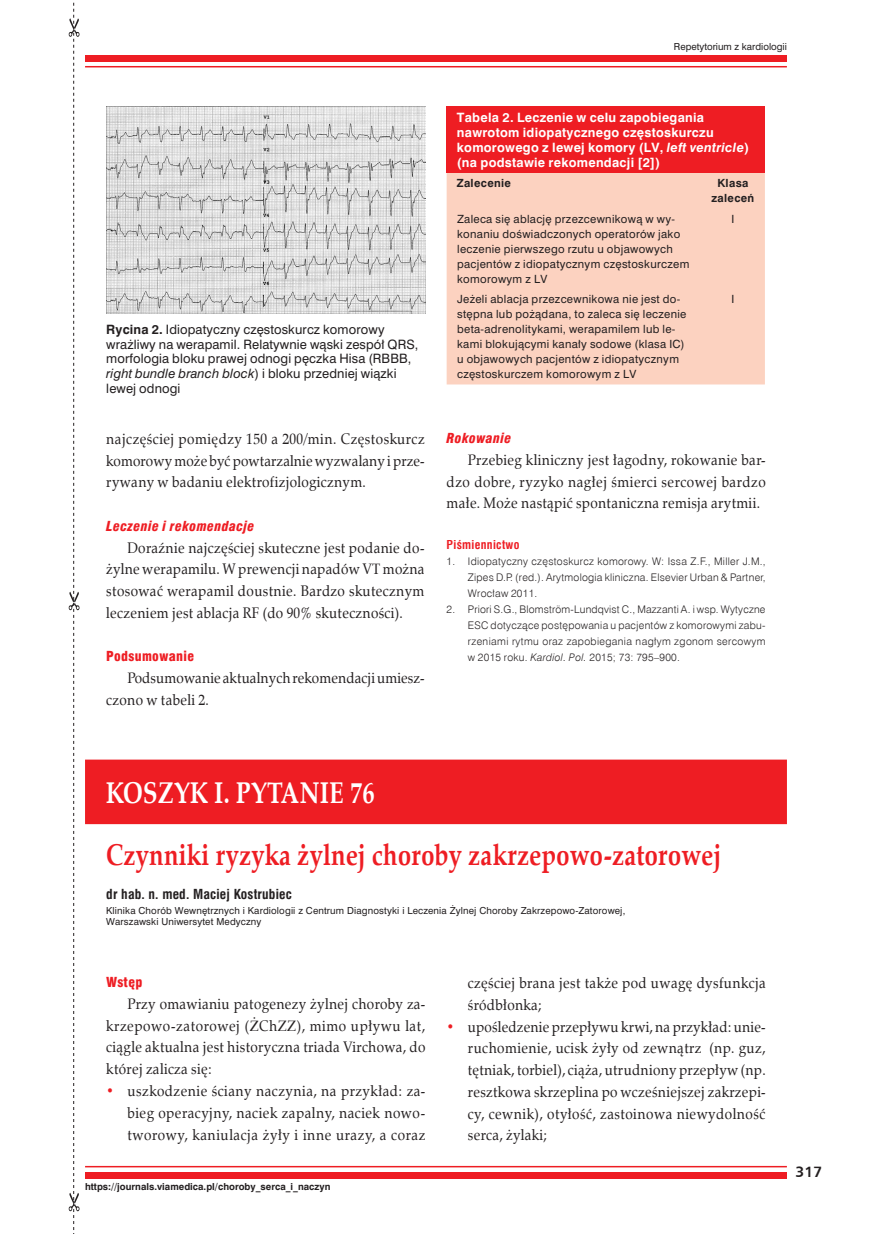
<style>
.page{position:relative;width:872px;height:1234px;background:#fff}
.page>*{position:absolute;margin:0;border:0;box-sizing:border-box;transform-origin:0 0}
._04_-_Tytul_art{font:700 30px "Zapf Calligr EU";letter-spacing:.01em;color:#ee1d23;scale:.8 1}
._03_-_PYTANIE_i_KOSZ{font:700 30px "Zapf Calligr EU";letter-spacing:.01em;color:#fff;scale:.8 1}
.TXT2_-_Tekst_-_nastę{font:15px/21.8px "Zapf Calligr EU";letter-spacing:.025em;color:#231f20;text-align:justify;scale:.9 1}
.t1{font:700 15px "Humnst 777 EU";color:#231f20}
.S_-_Śródtytuł_2{font:italic 13.5px "Swis 721 Blk Cn EU";letter-spacing:.025em;color:#ee1d23}
._01_-_Autorzy{font:700 13.5px "Swis 721 Cn EU";letter-spacing:.01em;color:#231f20}
.S_-_Śródtytuł_1{font:13.5px "Swis 721 Blk Cn EU";letter-spacing:.025em;color:#ee1d23}
.R_-_Rycina_-_podpis{font:12px/14.7px "Swis 721 PL";letter-spacing:.01em;color:#231f20}
.T1_-_Tabela_-_tytuł{font:700 12px/15px "Swis 721 PL";letter-spacing:.02em;color:#fff}
.P1_-_Piśmiennictwo{font:700 12px "Swis 721 Cn EU";letter-spacing:.025em;color:#ee1d23}
.T3_-_Tabela_-_tekst{font:10.5px/15px "Swis 721 PL";letter-spacing:.03em;color:#231f20}
.t2{font:10.5px/16px "Swis 721 Lt EU";letter-spacing:.025em;color:#231f20;text-align:justify}
.T2_-_Tabela_-_nagłów{font:700 10.5px/15px "Swis 721 PL";letter-spacing:.03em;color:#231f20;text-align:center}
._02_-_Kliniki{font:9px/10.9px "Swis 721 PL";letter-spacing:.015em;color:#231f20}
.t3{font:700 9px "Swis 721 PL";color:#231f20}
.s1{font-weight:700}
.s2{font-style:italic}
.s3{font-weight:700;color:#ee1d23}
</style>
<div class="page">
<div style="left:85px;top:55px;width:702px;height:7px;background:#ee1d23"></div>
<hr style="left:85px;top:66px;width:702px;height:1px;background:#ee1d23">
<div style="left:85px;top:1171px;width:702px;height:7px;background:#ee1d23"></div>
<hr style="left:85px;top:1165px;width:702px;height:2px;background:#ee1d23">
<svg style="left:69px;top:2px;width:10px;height:1228px"></svg>
<div style="left:446px;top:106px;width:319px;height:67px;background:#ee1d23"></div>
<div style="left:446px;top:173px;width:319px;height:211px;background:#fcd2c0"></div>
<img style="left:106px;top:106px;width:319px;height:207px">
<div style="left:85px;top:759px;width:702px;height:65px;background:#ee1d23"></div>
<p class="_02_-_Kliniki" style="left:674px;top:41px;width:114px">Repetytorium z kardiologii</p>
<p class="R_-_Rycina_-_podpis" style="left:106px;top:322px;width:313px"><span class="s1">Rycina 2.</span> Idiopatyczny częstoskurcz komorowy wrażliwy na werapamil. Relatywnie wąski zespół QRS, morfologia bloku prawej odnogi pęczka Hisa (RBBB, <span class="s2">right bundle branch block</span>) i bloku przedniej wiązki lewej odnogi</p>
<p class="TXT2_-_Tekst_-_nastę" style="left:106px;top:428px;width:355px">najczęściej pomiędzy 150 a 200/min. Częstoskurcz komorowy może być powtarzalnie wyzwalany i prze&shy;rywany w badaniu elektrofizjologicznym.</p>
<p class="S_-_Śródtytuł_2" style="left:106px;top:517px;width:150px">Leczenie i rekomendacje</p>
<p class="TXT2_-_Tekst_-_nastę" style="left:106px;top:537px;width:355px;text-indent:21px">Doraźnie najczęściej skuteczne jest podanie do&shy;żylne werapamilu. W prewencji napadów VT można stosować werapamil doustnie. Bardzo skutecznym leczeniem jest ablacja RF (do 90% skuteczności).</p>
<p class="S_-_Śródtytuł_1" style="left:106px;top:648px;width:89px">Podsumowanie</p>
<p class="TXT2_-_Tekst_-_nastę" style="left:106px;top:667px;width:355px;text-indent:21px">Podsumowanie aktualnych rekomendacji umiesz&shy;czono w tabeli 2.</p>
<p class="T1_-_Tabela_-_tytuł" style="left:457px;top:110px;width:294px">Tabela 2. Leczenie w celu zapobiegania nawrotom idiopatycznego częstoskurczu komorowego z lewej komory (LV, <span class="s2">left ventricle</span>) (na podstawie rekomendacji [2])</p>
<p class="T2_-_Tabela_-_nagłów" style="left:457px;top:176px;width:56px">Zalecenie</p>
<p class="T2_-_Tabela_-_nagłów" style="left:711px;top:176px;width:44px">Klasa zaleceń</p>
<p class="T3_-_Tabela_-_tekst" style="left:457px;top:211px;width:234px">Zaleca się ablację przezcewnikową w wy&shy;konaniu doświadczonych operatorów jako leczenie pierwszego rzutu u objawowych pacjentów z idiopatycznym częstoskurczem komorowym z LV</p>
<p class="T3_-_Tabela_-_tekst" style="left:731px;top:211px;width:4px">I</p>
<p class="T3_-_Tabela_-_tekst" style="left:457px;top:292px;width:231px">Jeżeli ablacja przezcewnikowa nie jest do&shy;stępna lub pożądana, to zaleca się leczenie beta-adrenolitykami, werapamilem lub le&shy;kami blokującymi kanały sodowe (klasa IC) u objawowych pacjentów z idiopatycznym częstoskurczem komorowym z LV</p>
<p class="T3_-_Tabela_-_tekst" style="left:731px;top:292px;width:4px">I</p>
<p class="S_-_Śródtytuł_2" style="left:446px;top:429px;width:66px">Rokowanie</p>
<p class="TXT2_-_Tekst_-_nastę" style="left:446px;top:449px;width:356px;text-indent:21px">Przebieg kliniczny jest łagodny, rokowanie bar&shy;dzo dobre, ryzyko nagłej śmierci sercowej bardzo małe. Może nastąpić spontaniczna remisja arytmii.</p>
<p class="P1_-_Piśmiennictwo" style="left:446px;top:537px;width:74px">Piśmiennictwo</p>
<p class="t2" style="left:468px;top:553px;width:299px;text-indent:-21px">1. Idiopatyczny częstoskurcz komorowy. W: Issa Z.F., Miller J.M., Zipes D.P. (red.). Arytmologia kliniczna. Elsevier Urban &amp; Partner, Wrocław 2011.</p>
<p class="t2" style="left:468px;top:601px;width:299px;text-indent:-21px">2. Priori S.G., Blomström-Lundqvist C., Mazzanti A. i wsp. Wytyczne ESC dotyczące postępowania u pacjentów z komorowymi zabu&shy;rzeniami rytmu oraz zapobiegania nagłym zgonom sercowym w 2015 roku. <span class="s2">Kardiol. Pol.</span> 2015; 73: 795–900.</p>
<p class="_03_-_PYTANIE_i_KOSZ" style="left:106px;top:773px;width:337px">KOSZYK I. PYTANIE 76</p>
<p class="_04_-_Tytul_art" style="left:106px;top:835px;width:770px">Czynniki ryzyka żylnej choroby zakrzepowo-zatorowej</p>
<p class="_01_-_Autorzy" style="left:106px;top:885px;width:187px">dr hab. n. med. Maciej Kostrubiec</p>
<p class="_02_-_Kliniki" style="left:106px;top:904px;width:520px">Klinika Chorób Wewnętrznych i Kardiologii z Centrum Diagnostyki i Leczenia Żylnej Choroby Zakrzepowo-Zatorowej,<br>Warszawski Uniwersytet Medyczny</p>
<p class="S_-_Śródtytuł_1" style="left:106px;top:973px;width:38px">Wstęp</p>
<p class="TXT2_-_Tekst_-_nastę" style="left:106px;top:993px;width:356px;text-indent:21px">Przy omawianiu patogenezy żylnej choroby za&shy;krzepowo-zatorowej (ŻChZZ), mimo upływu lat, ciągle aktualna jest historyczna triada Virchowa, do której zalicza się:</p>
<p class="TXT2_-_Tekst_-_nastę" style="left:128px;top:1080px;width:332px;text-indent:-21px"><span class="s3">•</span> uszkodzenie ściany naczynia, na przykład: za&shy;bieg operacyjny, naciek zapalny, naciek nowo&shy;tworowy, kaniulacja żyły i inne urazy, a coraz</p>
<p class="t3" style="left:85px;top:1180px;width:247px">https://journals.viamedica.pl/choroby_serca_i_naczyn</p>
<p class="TXT2_-_Tekst_-_nastę" style="left:468px;top:972px;width:332px">częściej brana jest także pod uwagę dysfunkcja śródbłonka;</p>
<p class="TXT2_-_Tekst_-_nastę" style="left:468px;top:1015px;width:332px;text-indent:-21px"><span class="s3">•</span> upośledzenie przepływu krwi, na przykład: unie&shy;ruchomienie, ucisk żyły od zewnątrz (np. guz, tętniak, torbiel), ciąża, utrudniony przepływ (np. resztkowa skrzeplina po wcześniejszej zakrzepi&shy;cy, cewnik), otyłość, zastoinowa niewydolność serca, żylaki;</p>
<p class="t1" style="left:795px;top:1162px;width:29px">317</p>
</div>
